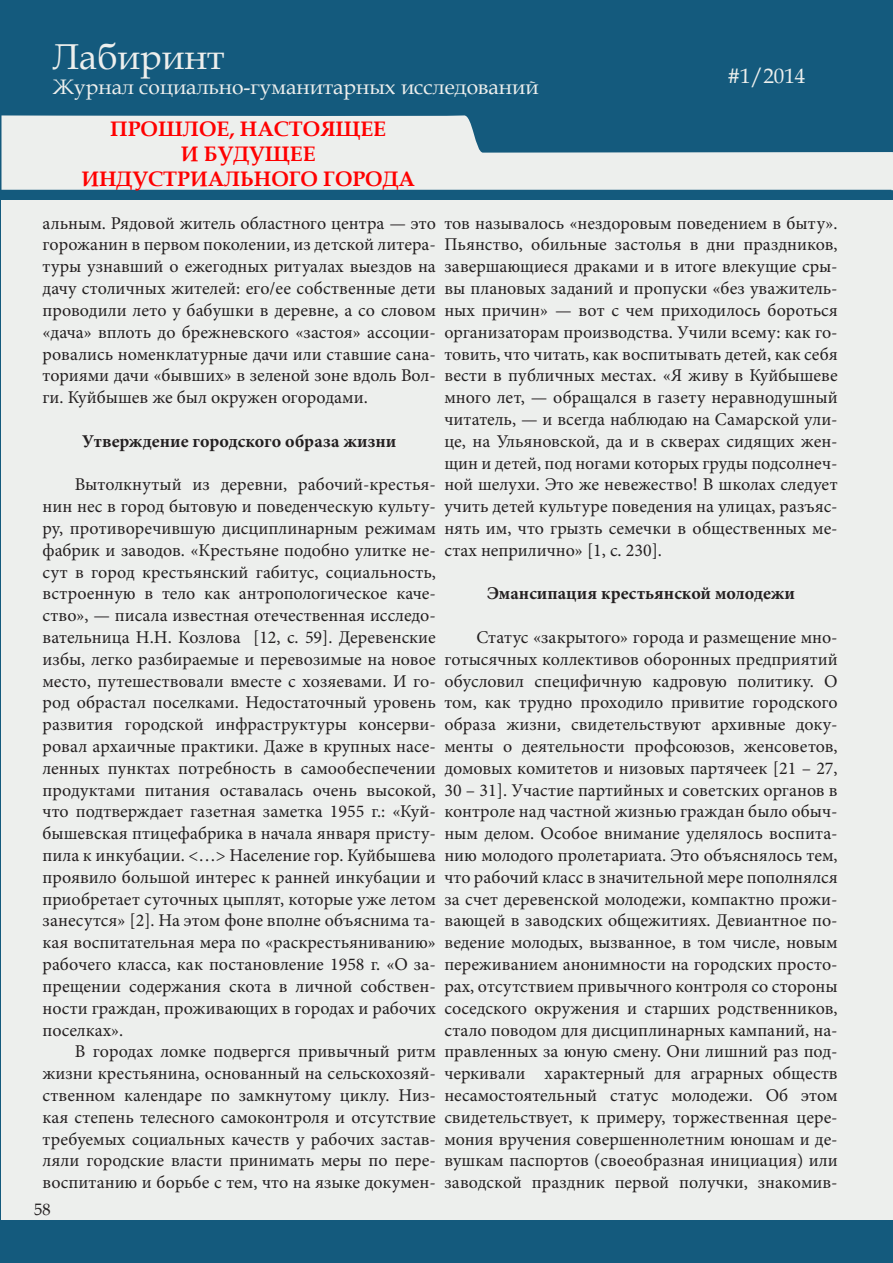
<style>
.page{position:relative;width:893px;height:1263px;background:#fff}
.page>*{position:absolute;margin:0;border:0;box-sizing:border-box;transform-origin:0 0}
.t1{font:36px "Book Antiqua";color:#edefed}
.t2{font:21px "Book Antiqua";color:#edefed}
.t3{font:700 21px "Book Antiqua";color:#f00}
.t4{font:18px/21.8px "Minion Pro";color:#231f20;text-align:justify}
.t5{font:700 18px "Minion Pro";color:#231f20}
.t6{font:16.5px "Book Antiqua";color:#231f20}
</style>
<div class="page">
<div style="left:1px;top:0;width:892px;height:1262px;background:#145a7d"></div>
<div style="left:2px;top:200px;width:891px;height:1020px;background:#edefed"></div>
<svg style="left:2px;top:115px;width:889px;height:75px;fill:#edefed"></svg>
<svg style="left:891px;top:152px;width:2px;height:1111px"></svg>
<p class="t1" style="left:53px;top:31px;width:173px">Лабиринт</p>
<p class="t2" style="left:53px;top:72px;width:487px">Журнал социально-гуманитарных исследований</p>
<p class="t2" style="left:727px;top:61px;width:79px">#1/2014</p>
<p class="t3" style="left:110px;top:114px;width:277px">ПРОШЛОЕ, НАСТОЯЩЕЕ</p>
<p class="t3" style="left:181px;top:139px;width:136px">И БУДУЩЕЕ</p>
<p class="t3" style="left:81px;top:165px;width:335px">ИНДУСТРИАЛЬНОГО ГОРОДА</p>
<p class="t4" style="left:43px;top:212px;width:395px">альным. Рядовой житель областного центра — это горожанин в первом поколении, из детской литера&shy;туры узнавший о ежегодных ритуалах выездов на дачу столичных жителей: его/ее собственные дети проводили лето у бабушки в деревне, а со словом «дача» вплоть до брежневского «застоя» ассоции&shy;ровались номенклатурные дачи или ставшие сана&shy;ториями дачи «бывших» в зеленой зоне вдоль Вол&shy;ги. Куйбышев же был окружен огородами.</p>
<p class="t5" style="left:82px;top:428px;width:316px">Утверждение городского образа жизни</p>
<p class="t4" style="left:43px;top:474px;width:395px;text-indent:32px">Вытолкнутый из деревни, рабочий-крестья&shy;нин нес в город бытовую и поведенческую культу&shy;ру, противоречившую дисциплинарным режимам фабрик и заводов. «Крестьяне подобно улитке не&shy;сут в город крестьянский габитус, социальность, встроенную в тело как антропологическое каче&shy;ство», — писала известная отечественная исследо&shy;вательница Н.Н. Козлова [12, с. 59]. Деревенские избы, легко разбираемые и перевозимые на новое место, путешествовали вместе с хозяевами. И го&shy;род обрастал поселками. Недостаточный уровень развития городской инфраструктуры консерви&shy;ровал архаичные практики. Даже в крупных насе&shy;ленных пунктах потребность в самообеспечении продуктами питания оставалась очень высокой, что подтверждает газетная заметка 1955 г.: «Куй&shy;бышевская птицефабрика в начала января присту&shy;пила к инкубации. &lt;…&gt; Население гор. Куйбышева проявило большой интерес к ранней инкубации и приобретает суточных цыплят, которые уже летом занесутся» [2]. На этом фоне вполне объяснима та&shy;кая воспитательная мера по «раскрестьяниванию» рабочего класса, как постановление 1958 г. «О за&shy;прещении содержания скота в личной собствен&shy;ности граждан, проживающих в городах и рабочих поселках».</p>
<p class="t4" style="left:43px;top:1041px;width:395px;text-indent:32px">В городах ломке подвергся привычный ритм жизни крестьянина, основанный на сельскохозяй&shy;ственном календаре по замкнутому циклу. Низ&shy;кая степень телесного самоконтроля и отсутствие требуемых социальных качеств у рабочих застав&shy;ляли городские власти принимать меры по пере&shy;воспитанию и борьбе с тем, что на языке докумен-</p>
<p class="t6" style="left:34px;top:1198px;width:18px">58</p>
<p class="t4" style="left:444px;top:212px;width:395px">тов называлось «нездоровым поведением в быту».<br>Пьянство, обильные застолья в дни праздников, завершающиеся драками и в итоге влекущие сры&shy;вы плановых заданий и пропуски «без уважитель&shy;ных причин» — вот с чем приходилось бороться организаторам производства. Учили всему: как го&shy;товить, что читать, как воспитывать детей, как себя вести в публичных местах. «Я живу в Куйбышеве много лет, — обращался в газету неравнодушный читатель, — и всегда наблюдаю на Самарской ули&shy;це, на Ульяновской, да и в скверах сидящих жен&shy;щин и детей, под ногами которых груды подсолнеч&shy;ной шелухи. Это же невежество! В школах следует учить детей культуре поведения на улицах, разъяс&shy;нять им, что грызть семечки в общественных ме&shy;стах неприлично» [1, с. 230].</p>
<p class="t5" style="left:487px;top:581px;width:309px">Эмансипация крестьянской молодежи</p>
<p class="t4" style="left:444px;top:626px;width:395px;text-indent:32px">Статус «закрытого» города и размещение мно&shy;готысячных коллективов оборонных предприятий обусловил специфичную кадровую политику. О том, как трудно проходило привитие городского образа жизни, свидетельствуют архивные доку&shy;менты о деятельности профсоюзов, женсоветов, домовых комитетов и низовых партячеек [21 – 27, 30 – 31]. Участие партийных и советских органов в контроле над частной жизнью граждан было обыч&shy;ным делом. Особое внимание уделялось воспита&shy;нию молодого пролетариата. Это объяснялось тем, что рабочий класс в значительной мере пополнялся за счет деревенской молодежи, компактно прожи&shy;вающей в заводских общежитиях. Девиантное по&shy;ведение молодых, вызванное, в том числе, новым переживанием анонимности на городских просто&shy;рах, отсутствием привычного контроля со стороны соседского окружения и старших родственников, стало поводом для дисциплинарных кампаний, на&shy;правленных за юную смену. Они лишний раз под&shy;черкивали характерный для аграрных обществ несамостоятельный статус молодежи. Об этом свидетельствует, к примеру, торжественная цере&shy;мония вручения совершеннолетним юношам и де&shy;вушкам паспортов (своеобразная инициация) или заводской праздник первой получки, знакомив-</p>
</div>
